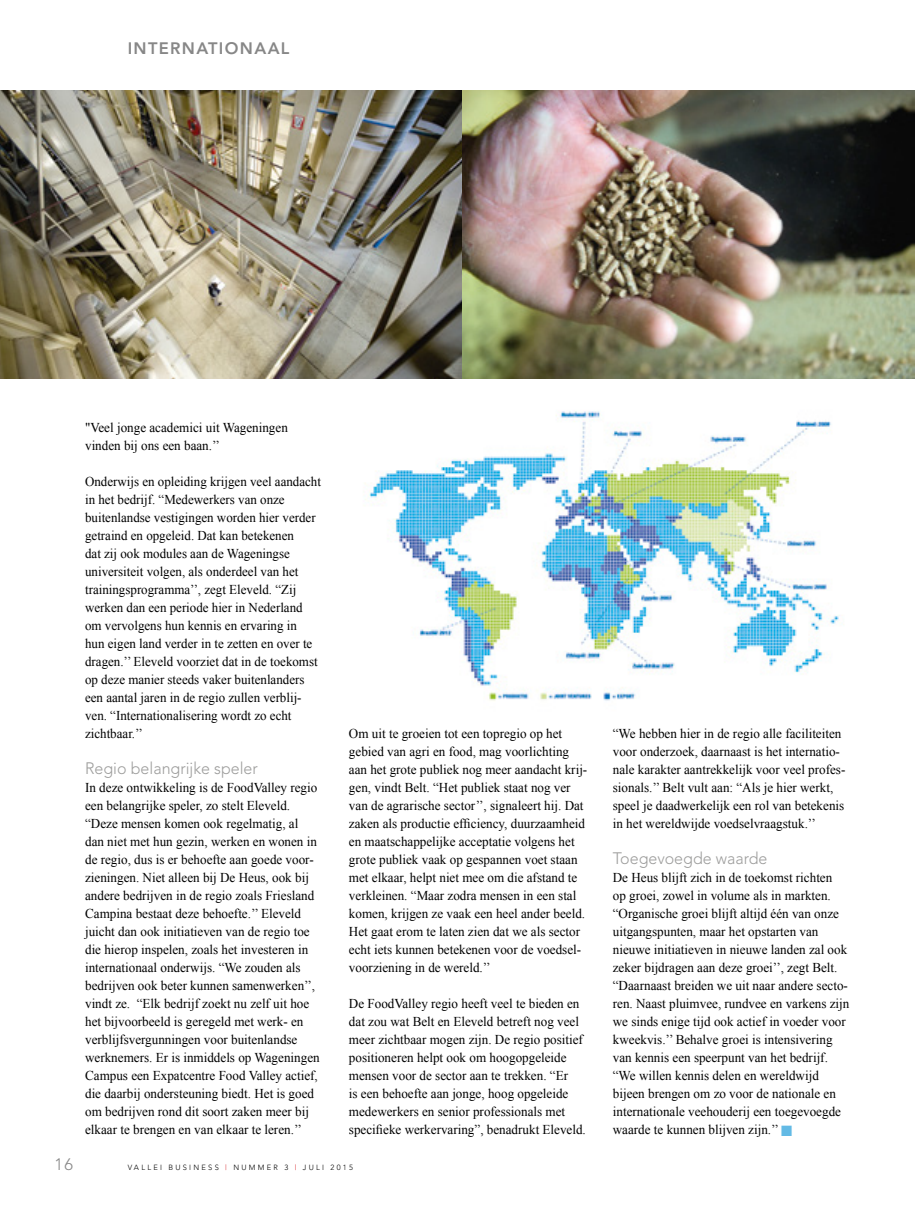
<style>
.page{position:relative;width:915px;height:1212px;background:#fff}
.page>*{position:absolute;margin:0;border:0;box-sizing:border-box;transform-origin:0 0}
.t1{font:300 16.5px "Avenir";color:#9d9d9c}
.t2{font:800 16.5px "Avenir";letter-spacing:.08em;color:#878787}
.t3{font:300 16.5px "Avenir";color:#878787}
.t4{font:13.5px/18px "Times New Roman";color:#000}
.t5{font:13.5px/18px "Times New Roman";color:#000;scale:.96 1}
.t6{font:300 7.5px "Avenir";letter-spacing:.3em;color:#000}
.s1{color:#d40f14}
.s2{color:#63bae5}
</style>
<div class="page">
<img style="left:0;top:90px;width:914px;height:288px">
<img style="left:365px;top:411px;width:475px;height:290px">
<p class="t2" style="left:128px;top:39px;width:163px">INTERNATIONAAL</p>
<p class="t4" style="left:85px;top:418px;width:204px">"Veel jonge academici uit Wageningen vinden bij ons een baan.’’</p>
<p class="t5" style="left:85px;top:472px;width:247px">Onderwijs en opleiding krijgen veel aandacht in het bedrijf. “Medewerkers van onze buitenlandse vestigingen worden hier verder getraind en opgeleid. Dat kan betekenen<br>dat zij ook modules aan de Wageningse universiteit volgen, als onderdeel van het trainingsprogramma’’, zegt Eleveld. “Zij werken dan een periode hier in Nederland om vervolgens hun kennis en ervaring in<br>hun eigen land verder in te zetten en over te dragen.’’ Eleveld voorziet dat in de toekomst op deze manier steeds vaker buitenlanders een aantal jaren in de regio zullen verblij&shy;ven. “Internationalisering wordt zo echt zichtbaar.’’</p>
<p class="t1" style="left:85px;top:759px;width:174px">Regio belangrijke speler</p>
<p class="t4" style="left:85px;top:778px;width:236px">In deze ontwikkeling is de FoodValley regio een belangrijke speler, zo stelt Eleveld. “Deze mensen komen ook regelmatig, al dan niet met hun gezin, werken en wonen in de regio, dus is er behoefte aan goede voor&shy;zieningen. Niet alleen bij De Heus, ook bij andere bedrijven in de regio zoals Friesland Campina bestaat deze behoefte.’’ Eleveld juicht dan ook initiatieven van de regio toe die hierop inspelen, zoals het investeren in internationaal onderwijs. “We zouden als bedrijven ook beter kunnen samenwerken’’, vindt ze. “Elk bedrijf zoekt nu zelf uit hoe het bijvoorbeeld is geregeld met werk- en verblijfsvergunningen voor buitenlandse werknemers. Er is inmiddels op Wageningen Campus een Expatcentre Food Valley actief, die daarbij ondersteuning biedt. Het is goed om bedrijven rond dit soort zaken meer bij elkaar te brengen en van elkaar te leren.’’</p>
<p class="t4" style="left:349px;top:724px;width:240px">Om uit te groeien tot een topregio op het gebied van agri en food, mag voorlichting aan het grote publiek nog meer aandacht krij&shy;gen, vindt Belt. “Het publiek staat nog ver van de agrarische sector’’, signaleert hij. Dat zaken als productie efficiency, duurzaamheid en maatschappelijke acceptatie volgens het grote publiek vaak op gespannen voet staan met elkaar, helpt niet mee om die afstand te verkleinen. “Maar zodra mensen in een stal komen, krijgen ze vaak een heel ander beeld.<br>Het gaat erom te laten zien dat we als sector echt iets kunnen betekenen voor de voedsel&shy;voorziening in de wereld.’’</p>
<p class="t4" style="left:349px;top:994px;width:238px">De FoodValley regio heeft veel te bieden en dat zou wat Belt en Eleveld betreft nog veel meer zichtbaar mogen zijn. De regio positief positioneren helpt ook om hoogopgeleide mensen voor de sector aan te trekken. “Er<br>is een behoefte aan jonge, hoog opgeleide medewerkers en senior professionals met specifieke werkervaring”, benadrukt Eleveld.</p>
<p class="t3" style="left:55px;top:1155px;width:20px">16</p>
<p class="t6" style="left:128px;top:1163px;width:227px">VALLEI BUSINESS <span class="s1">|</span> NUMMER 3 <span class="s1">|</span> JULI 2015</p>
<p class="t4" style="left:612px;top:724px;width:234px">“We hebben hier in de regio alle faciliteiten voor onderzoek, daarnaast is het internatio&shy;nale karakter aantrekkelijk voor veel profes&shy;sionals.’’ Belt vult aan: “Als je hier werkt, speel je daadwerkelijk een rol van betekenis in het wereldwijde voedselvraagstuk.’’</p>
<p class="t1" style="left:612px;top:849px;width:156px">Toegevoegde waarde</p>
<p class="t4" style="left:612px;top:868px;width:238px">De Heus blijft zich in de toekomst richten<br>op groei, zowel in volume als in markten. “Organische groei blijft altijd één van onze uitgangspunten, maar het opstarten van nieuwe initiatieven in nieuwe landen zal ook zeker bijdragen aan deze groei’’, zegt Belt. “Daarnaast breiden we uit naar andere secto&shy;ren. Naast pluimvee, rundvee en varkens zijn we sinds enige tijd ook actief in voeder voor kweekvis.’’ Behalve groei is intensivering van kennis een speerpunt van het bedrijf. “We willen kennis delen en wereldwijd bijeen brengen om zo voor de nationale en internationale veehouderij een toegevoegde waarde te kunnen blijven zijn.’’ <span class="s2">■</span></p>
</div>
